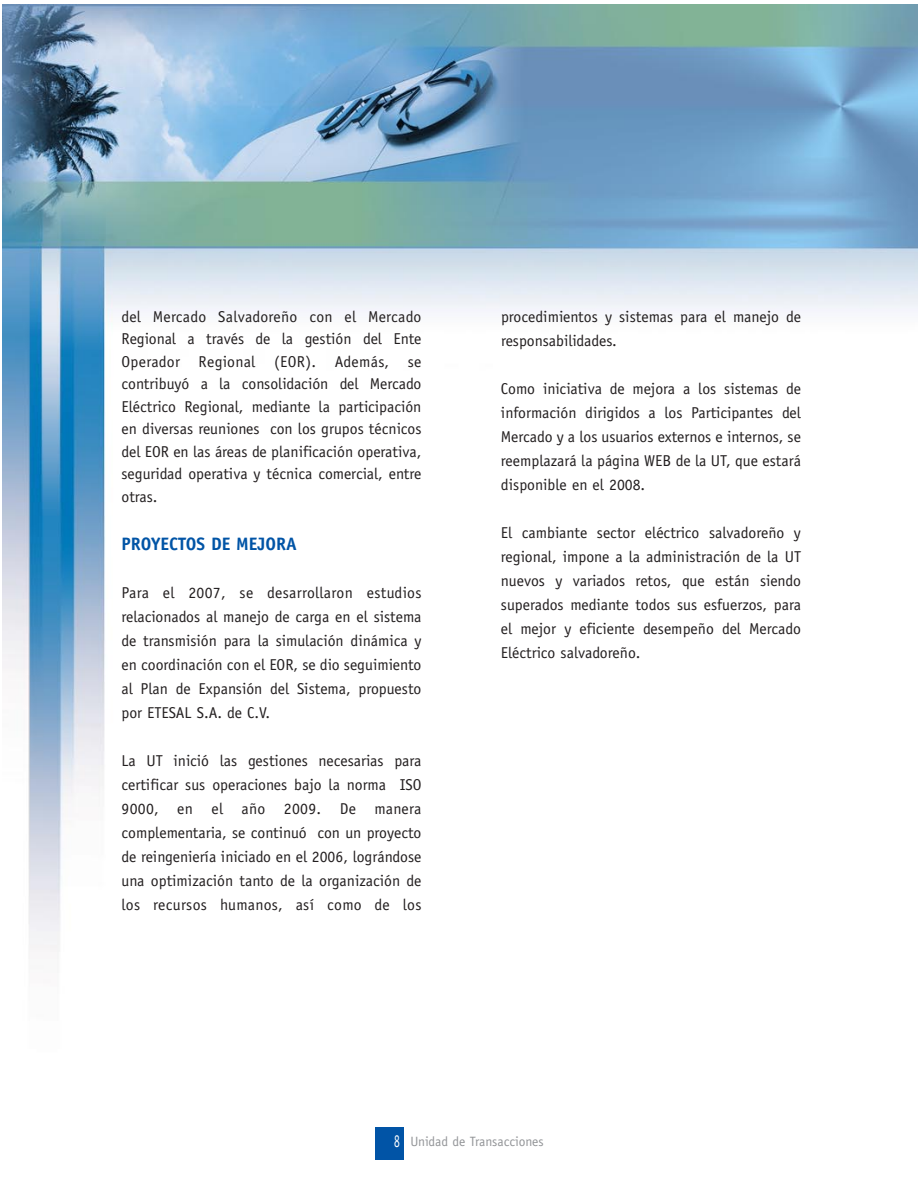
<style>
.page{position:relative;width:918px;height:1188px;background:#fff}
.page>*{position:absolute;margin:0;border:0;box-sizing:border-box;transform-origin:0 0}
.t1{font:700 18px "Officina Sans";color:#0154a6}
.t2{font:15.75px/24px "Officina Sans";color:#231f20;text-align:justify}
.t3{font:13.5px "Officina Sans";letter-spacing:-.01em;color:#939598}
.s1{font-size:18px;color:#fff}
</style>
<div class="page">
<img style="left:2px;top:4px;width:916px;height:948px">
<div style="left:375px;top:1127px;width:29px;height:33px;background:#0154a6"></div>
<p class="t2" style="left:121px;top:307px;width:302px;line-height:22.5px">del Mercado Salvadoreño con el Mercado Regional a través de la gestión del Ente Operador Regional (EOR). Además, se contribuyó a la consolidación del Mercado Eléctrico Regional, mediante la participación en diversas reuniones con los grupos técnicos del EOR en las áreas de planificación operativa, seguridad operativa y técnica comercial, entre otras.</p>
<p class="t1" style="left:122px;top:537px;width:177px">PROYECTOS DE MEJORA</p>
<p class="t2" style="left:121px;top:582px;width:302px">Para el 2007, se desarrollaron estudios relacionados al manejo de carga en el sistema de transmisión para la simulación dinámica y en coordinación con el EOR, se dio seguimiento al Plan de Expansión del Sistema, propuesto por ETESAL S.A. de C.V.</p>
<p class="t2" style="left:121px;top:750px;width:302px">La UT inició las gestiones necesarias para certificar sus operaciones bajo la norma ISO 9000, en el año 2009. De manera complementaria, se continuó con un proyecto de reingeniería iniciado en el 2006, lográndose una optimización tanto de la organización de los recursos humanos, así como de los</p>
<p class="t2" style="left:501px;top:306px;width:302px">procedimientos y sistemas para el manejo de responsabilidades.</p>
<p class="t2" style="left:501px;top:378px;width:302px">Como iniciativa de mejora a los sistemas de información dirigidos a los Participantes del Mercado y a los usuarios externos e internos, se reemplazará la página WEB de la UT, que estará disponible en el 2008.</p>
<p class="t2" style="left:501px;top:522px;width:302px">El cambiante sector eléctrico salvadoreño y regional, impone a la administración de la UT nuevos y variados retos, que están siendo superados mediante todos sus esfuerzos, para el mejor y eficiente desempeño del Mercado Eléctrico salvadoreño.</p>
<p class="t3" style="left:394px;top:1136px;width:151px"><span class="s1">8</span> Unidad de Transacciones</p>
</div>
